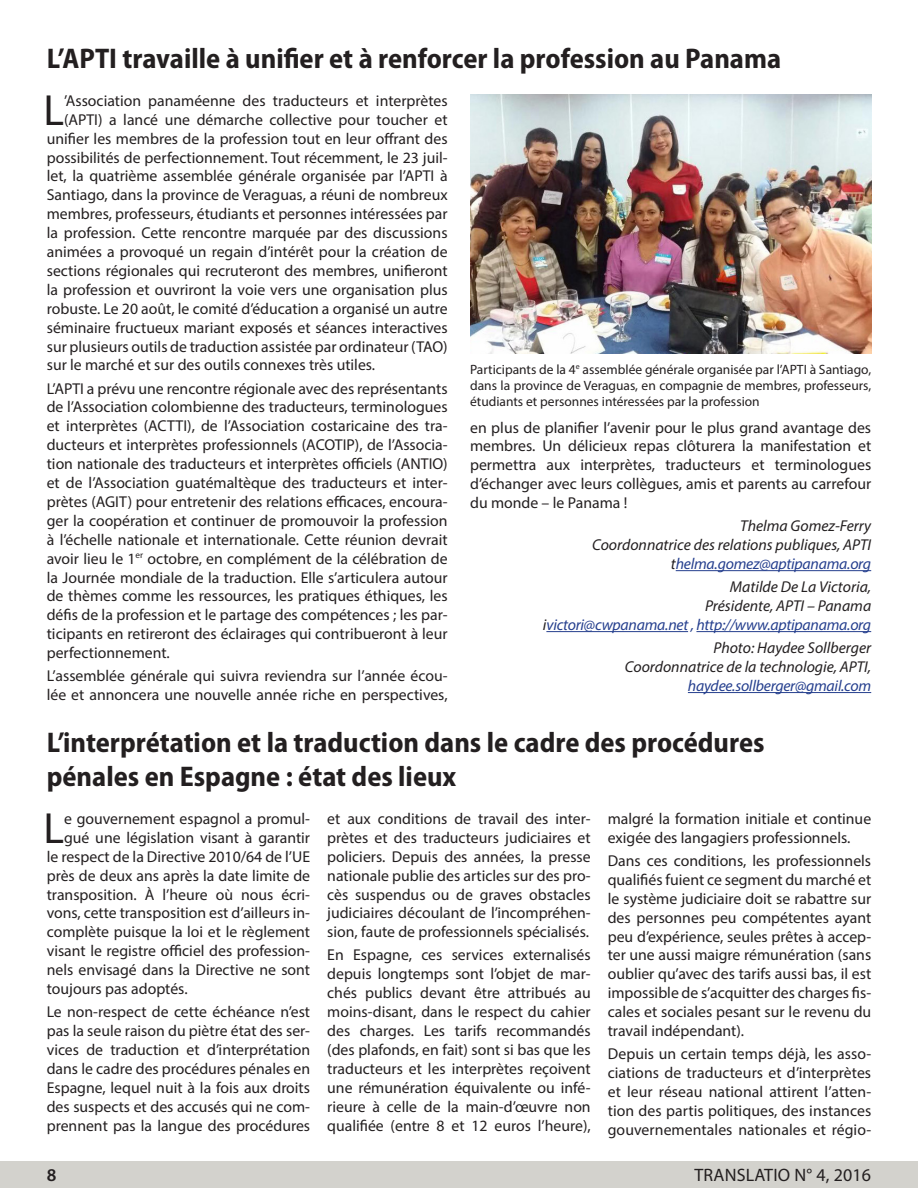
<style>
.page{position:relative;width:918px;height:1188px;background:#fff}
.page>*{position:absolute;margin:0;border:0;box-sizing:border-box;transform-origin:0 0}
.t1{font:43.8px "Myriad Pro";color:#231f20}
.Titel_2{font:700 semi-condensed 28.5px/34.2px "Myriad Pro";color:#231f20}
.t2{font:18px "Myriad Pro";letter-spacing:.01em;color:#231f20}
.t3{font:600 18px "Myriad Pro";color:#231f20}
.t4{font:15.75px/18.9px "Myriad Pro";color:#231f20;text-align:justify}
.t5{font:italic 15.75px "Myriad Pro";color:#231f20}
.t6{font:italic 15.75px "Myriad Pro";letter-spacing:-.015em;color:#253f8e}
.t7{font:13.5px/16.2px "Myriad Pro";color:#231f20;text-align:justify}
.s1{color:#231f20}
</style>
<div class="page">
<div style="left:0;top:1161px;width:918px;height:27px;background:#d3d2cd"></div>
<hr style="left:676px;top:570px;width:195px;height:1px;background:#253f8e">
<hr style="left:546px;top:631px;width:142px;height:1px;background:#253f8e">
<hr style="left:696px;top:631px;width:175px;height:1px;background:#253f8e">
<hr style="left:688px;top:692px;width:183px;height:1px;background:#253f8e">
<img style="left:470px;top:94px;width:401px;height:260px">
<p class="Titel_2" style="left:47px;top:41px;width:736px">L’APTI travaille à unifier et à renforcer la profession au Panama</p>
<p class="t1" style="left:43px;top:83px;width:22px">L</p>
<p class="t4" style="left:64px;top:91px;width:385px">’Association panaméenne des traducteurs et interprètes</p>
<p class="t4" style="left:64px;top:110px;width:385px">(APTI) a lancé une démarche collective pour toucher et</p>
<p class="t4" style="left:47px;top:129px;width:402px">unifier les membres de la profession tout en leur offrant des</p>
<p class="t4" style="left:47px;top:148px;width:402px">possibilités de perfectionnement. Tout récemment, le 23 juil-</p>
<p class="t4" style="left:47px;top:166px;width:402px">let, la quatrième assemblée générale organisée par l’APTI à</p>
<p class="t4" style="left:47px;top:185px;width:402px">Santiago, dans la province de Veraguas, a réuni de nombreux</p>
<p class="t4" style="left:47px;top:204px;width:402px">membres, professeurs, étudiants et personnes intéressées par</p>
<p class="t4" style="left:47px;top:223px;width:402px">la profession. Cette rencontre marquée par des discussions</p>
<p class="t4" style="left:47px;top:242px;width:402px">animées a provoqué un regain d’intérêt pour la création de</p>
<p class="t4" style="left:47px;top:261px;width:402px">sections régionales qui recruteront des membres, unifieront</p>
<p class="t4" style="left:47px;top:280px;width:402px">la profession et ouvriront la voie vers une organisation plus</p>
<p class="t4" style="left:47px;top:299px;width:402px">robuste. Le 20 août, le comité d’éducation a organisé un autre</p>
<p class="t4" style="left:47px;top:318px;width:402px">séminaire fructueux mariant exposés et séances interactives</p>
<p class="t4" style="left:47px;top:337px;width:402px">sur plusieurs outils de traduction assistée par ordinateur (TAO)</p>
<p class="t4" style="left:47px;top:355px;width:330px">sur le marché et sur des outils connexes très utiles.</p>
<p class="t4" style="left:47px;top:379px;width:402px">L’APTI a prévu une rencontre régionale avec des représentants de l’Association colombienne des traducteurs, terminologues et interprètes (ACTTI), de l’Association costaricaine des tra&shy;ducteurs et interprètes professionnels (ACOTIP), de l’Associa&shy;tion nationale des traducteurs et interprètes officiels (ANTIO) et de l’Association guatémaltèque des traducteurs et inter&shy;prètes (AGIT) pour entretenir des relations efficaces, encoura&shy;ger la coopération et continuer de promouvoir la profession à l’échelle nationale et internationale. Cette réunion devrait avoir lieu le 1<sup>er</sup> octobre, en complément de la célébration de la Journée mondiale de la traduction. Elle s’articulera autour de thèmes comme les ressources, les pratiques éthiques, les défis de la profession et le partage des compétences ; les par&shy;ticipants en retireront des éclairages qui contribueront à leur perfectionnement.</p>
<p class="t4" style="left:47px;top:666px;width:402px">L’assemblée générale qui suivra reviendra sur l’année écou&shy;lée et annoncera une nouvelle année riche en perspectives,</p>
<p class="t7" style="left:470px;top:361px;width:403px">Participants de la 4<sup>e</sup> assemblée générale organisée par l’APTI à Santiago, dans la province de Veraguas, en compagnie de membres, professeurs, étudiants et personnes intéressées par la profession</p>
<p class="t4" style="left:470px;top:418px;width:403px">en plus de planifier l’avenir pour le plus grand avantage des membres. Un délicieux repas clôturera la manifestation et permettra aux interprètes, traducteurs et terminologues d’échanger avec leurs collègues, amis et parents au carrefour du monde – le Panama !</p>
<p class="t5" style="left:740px;top:516px;width:132px">Thelma Gomez-Ferry</p>
<p class="t5" style="left:592px;top:535px;width:281px">Coordonnatrice des relations publiques, APTI</p>
<p class="t6" style="left:671px;top:554px;width:202px"><span class="s1">t</span>helma.gomez@aptipanama.org</p>
<p class="t5" style="left:730px;top:577px;width:143px">Matilde De La Victoria,</p>
<p class="t5" style="left:705px;top:596px;width:168px">Présidente, APTI – Panama</p>
<p class="t6" style="left:543px;top:615px;width:330px"><span class="s1">i</span>victori@cwpanama.net , http://www.aptipanama.org</p>
<p class="t5" style="left:713px;top:638px;width:159px">Photo: Haydee Sollberger</p>
<p class="t5" style="left:625px;top:657px;width:248px">Coordonnatrice de la technologie, APTI,</p>
<p class="t6" style="left:688px;top:676px;width:185px">haydee.sollberger@gmail.com</p>
<p class="Titel_2" style="left:47px;top:725px;width:719px">L’interprétation et la traduction dans le cadre des procédures pénales en Espagne : état des lieux</p>
<p class="t1" style="left:43px;top:801px;width:22px">L</p>
<p class="t4" style="left:64px;top:809px;width:248px">e gouvernement espagnol a promul-</p>
<p class="t4" style="left:608px;top:809px;width:265px">malgré la formation initiale et continue exigée des langagiers professionnels.</p>
<p class="t4" style="left:608px;top:851px;width:265px">Dans ces conditions, les professionnels qualifiés fuient ce segment du marché et le système judiciaire doit se rabattre sur des personnes peu compétentes ayant peu d’expérience, seules prêtes à accep&shy;ter une aussi maigre rémunération (sans oublier qu’avec des tarifs aussi bas, il est impossible de s’acquitter des charges fis&shy;cales et sociales pesant sur le revenu du travail indépendant).</p>
<p class="t4" style="left:608px;top:1044px;width:265px">Depuis un certain temps déjà, les asso&shy;ciations de traducteurs et d’interprètes et leur réseau national attirent l’atten&shy;tion des partis politiques, des instances gouvernementales nationales et régio-</p>
<p class="t4" style="left:327px;top:809px;width:265px">et aux conditions de travail des inter&shy;prètes et des traducteurs judiciaires et policiers. Depuis des années, la presse nationale publie des articles sur des pro&shy;cès suspendus ou de graves obstacles judiciaires découlant de l’incompréhen&shy;sion, faute de professionnels spécialisés.</p>
<p class="t4" style="left:327px;top:946px;width:265px">En Espagne, ces services externalisés depuis longtemps sont l’objet de mar&shy;chés publics devant être attribués au moins-disant, dans le respect du cahier des charges. Les tarifs recommandés (des plafonds, en fait) sont si bas que les traducteurs et les interprètes reçoivent une rémunération équivalente ou infé&shy;rieure à celle de la main-d’œuvre non qualifiée (entre 8 et 12 euros l’heure),</p>
<p class="t4" style="left:64px;top:828px;width:248px">gué une législation visant à garantir</p>
<p class="t4" style="left:47px;top:847px;width:265px">le respect de la Directive 2010/64 de l’UE</p>
<p class="t4" style="left:47px;top:866px;width:265px">près de deux ans après la date limite de</p>
<p class="t4" style="left:47px;top:885px;width:265px">transposition. À l’heure où nous écri-</p>
<p class="t4" style="left:47px;top:903px;width:265px">vons, cette transposition est d’ailleurs in-</p>
<p class="t4" style="left:47px;top:922px;width:265px">complète puisque la loi et le règlement</p>
<p class="t4" style="left:47px;top:941px;width:265px">visant le registre officiel des profession-</p>
<p class="t4" style="left:47px;top:960px;width:265px">nels envisagé dans la Directive ne sont</p>
<p class="t4" style="left:47px;top:979px;width:142px">toujours pas adoptés.</p>
<p class="t4" style="left:47px;top:1002px;width:265px">Le non-respect de cette échéance n’est pas la seule raison du piètre état des ser&shy;vices de traduction et d’interprétation dans le cadre des procédures pénales en Espagne, lequel nuit à la fois aux droits des suspects et des accusés qui ne com&shy;prennent pas la langue des procédures</p>
<p class="t3" style="left:47px;top:1164px;width:11px">8</p>
<p class="t2" style="left:694px;top:1164px;width:178px">TRANSLATIO N° 4, 2016</p>
</div>
